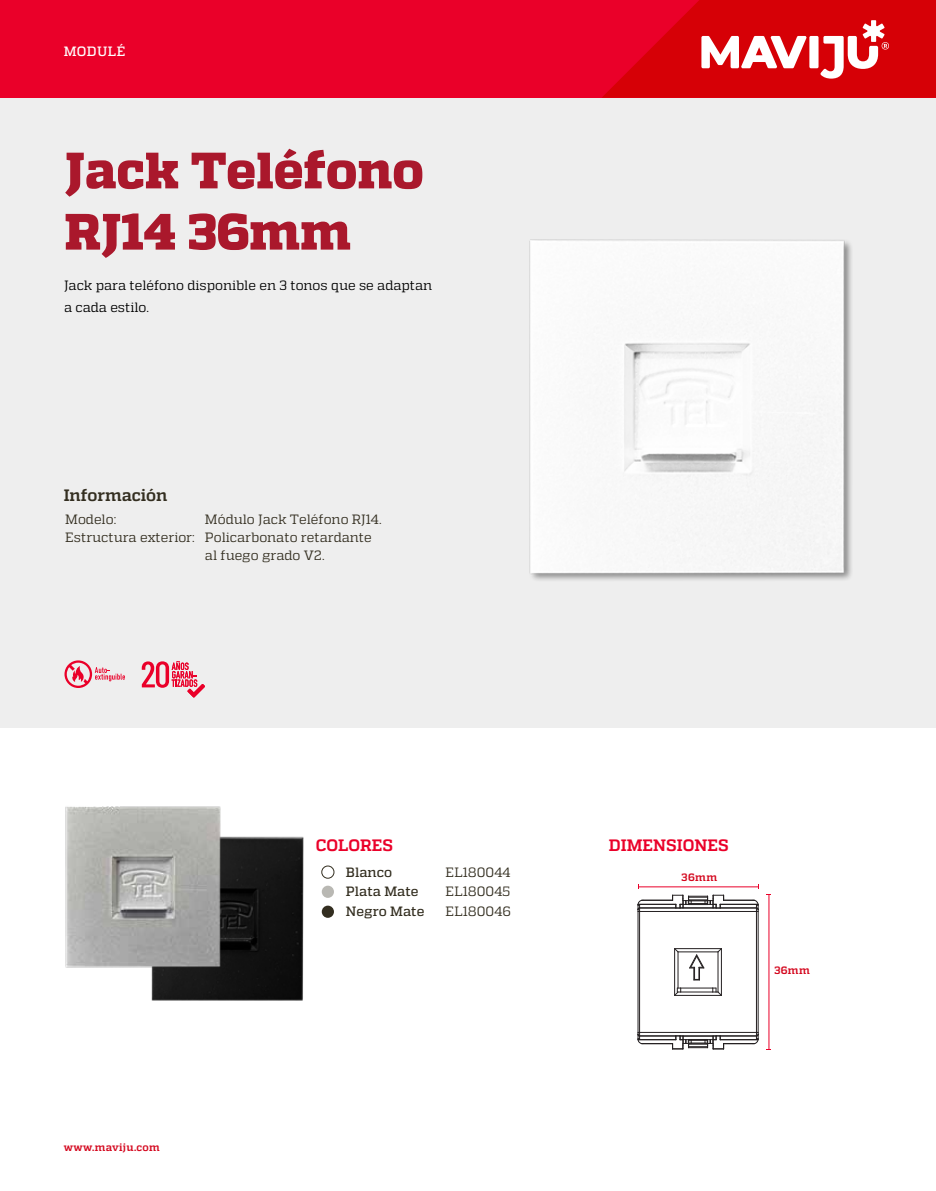
<style>
.page{position:relative;width:936px;height:1191px;background:#fff}
.page>*{position:absolute;margin:0;border:0;box-sizing:border-box;transform-origin:0 0}
.t1{font:800 51px/61.2px "Quadon";letter-spacing:-.005em;color:#aa182c}
.t2{font:700 16.5px "Quadon";color:#ea0029}
.t3{font:700 16.5px "Quadon";color:#332e20}
.t4{font:13.5px/18px "Quadon";color:#332e20}
.t5{font:13.5px/22.2px "Quadon";color:#000}
.t6{font:500 13.5px/19.5px "Quadon";color:#332e20}
.t7{font:500 13.5px "Quadon";letter-spacing:.03em;color:#fff}
.t8{font:700 10.65px "Quadon";letter-spacing:.04em;color:#d4071e}
.t9{font:700 10.5px "Quadon";letter-spacing:.03em;color:#d4071e}
</style>
<div class="page">
<div style="left:0;top:98px;width:935px;height:630px;background:#eee"></div>
<div style="left:0;top:0;width:935px;height:98px;background:#ea0029"></div>
<svg style="left:602px;top:0;width:333px;height:98px"></svg>
<svg style="left:64px;top:660px;width:61px;height:28px"></svg>
<svg style="left:142px;top:661px;width:63px;height:36px"></svg>
<div style="left:321px;top:865px;width:13px;height:13px;border:1px solid #332e20;border-radius:50%"></div>
<div style="left:322px;top:905px;width:12px;height:12px;background:#332e20;border-radius:50%"></div>
<div style="left:322px;top:885px;width:12px;height:13px;background:#b9b8b3;border-radius:50%"></div>
<img style="left:529px;top:239px;width:323px;height:341px">
<img style="left:246px;top:836px;width:83px;height:165px">
<img style="left:65px;top:806px;width:181px;height:195px">
<hr style="left:638px;top:886px;width:120px;height:1px;background:#ea0029">
<hr style="left:768px;top:895px;width:1px;height:154px;background:#ea0029">
<hr style="left:680px;top:991px;width:32px;height:1px;background:#231f20">
<hr style="left:680px;top:987px;width:32px;height:1px;background:#231f20">
<svg style="left:689px;top:954px;width:15px;height:26px"></svg>
<hr style="left:721px;top:948px;width:1px;height:47px;background:#231f20">
<hr style="left:717px;top:952px;width:1px;height:40px;background:#231f20">
<svg style="left:717px;top:948px;width:5px;height:5px"></svg>
<hr style="left:639px;top:911px;width:1px;height:121px;background:#231f20">
<hr style="left:639px;top:911px;width:117px;height:1px;background:#231f20">
<hr style="left:756px;top:911px;width:1px;height:121px;background:#231f20">
<hr style="left:639px;top:1032px;width:117px;height:1px;background:#231f20">
<hr style="left:674px;top:948px;width:47px;height:1px;background:#231f20">
<hr style="left:674px;top:948px;width:1px;height:47px;background:#231f20">
<hr style="left:674px;top:995px;width:47px;height:1px;background:#231f20">
<hr style="left:677px;top:952px;width:1px;height:36px;background:#231f20">
<svg style="left:674px;top:987px;width:7px;height:9px"></svg>
<svg style="left:674px;top:948px;width:5px;height:5px"></svg>
<svg style="left:712px;top:987px;width:10px;height:9px"></svg>
<hr style="left:637px;top:911px;width:1px;height:121px;background:#231f20">
<hr style="left:678px;top:951px;width:40px;height:1px;background:#231f20">
<hr style="left:757px;top:911px;width:1px;height:121px;background:#231f20">
<hr style="left:720px;top:907px;width:36px;height:1px;background:#231f20">
<hr style="left:720px;top:1035px;width:36px;height:1px;background:#231f20">
<hr style="left:723px;top:1043px;width:30px;height:1px;background:#231f20">
<hr style="left:723px;top:900px;width:31px;height:1px;background:#231f20">
<hr style="left:723px;top:899px;width:30px;height:1px;background:#231f20">
<hr style="left:720px;top:904px;width:36px;height:1px;background:#231f20">
<hr style="left:720px;top:1039px;width:36px;height:1px;background:#231f20">
<svg style="left:752px;top:1032px;width:7px;height:12px"></svg>
<svg style="left:752px;top:899px;width:6px;height:12px"></svg>
<svg style="left:637px;top:1032px;width:87px;height:17px"></svg>
<svg style="left:637px;top:895px;width:87px;height:17px"></svg>
<p class="t7" style="left:64px;top:44px;width:63px">MODULÉ</p>
<h1 class="t1" style="left:64px;top:141px;width:361px">Jack Teléfono<br>RJ14 36mm</h1>
<p class="t5" style="left:64px;top:274px;width:370px">Jack para teléfono disponible en 3 tonos que se adaptan a cada estilo.</p>
<p class="t3" style="left:64px;top:486px;width:105px">Información</p>
<p class="t4" style="left:65px;top:510px;width:131px">Modelo:<br>Estructura exterior:</p>
<p class="t4" style="left:205px;top:510px;width:178px">Módulo Jack Teléfono RJ14.<br>Policarbonato retardante al fuego grado V2.</p>
<p class="t9" style="left:64px;top:1141px;width:97px">www.maviju.com</p>
<p class="t2" style="left:316px;top:835px;width:79px">COLORES</p>
<p class="t6" style="left:346px;top:862px;width:80px">Blanco<br>Plata Mate<br>Negro Mate</p>
<p class="t4" style="left:445px;top:862px;width:67px;line-height:19.5px;text-align:justify">EL180044<br>EL180045<br>EL180046</p>
<p class="t2" style="left:609px;top:835px;width:121px">DIMENSIONES</p>
<p class="t8" style="left:681px;top:871px;width:37px">36mm</p>
<p class="t8" style="left:774px;top:964px;width:37px">36mm</p>
</div>
